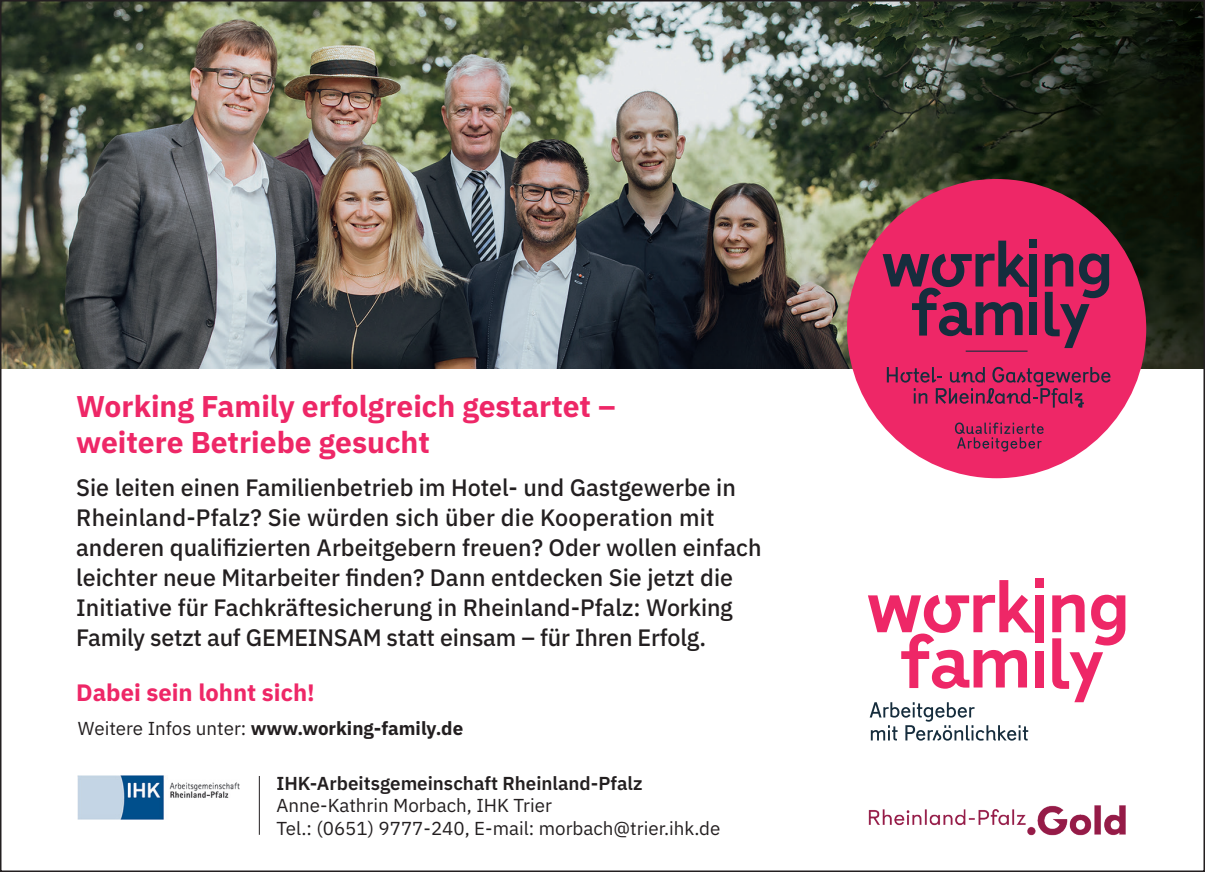
<style>
.page{position:relative;width:1205px;height:872px;background:#fff}
.page>*{position:absolute;margin:0;border:0;box-sizing:border-box;transform-origin:0 0}
.t1{font:700 30px/36px "IBM Plex Sans";color:#ee2767}
.t2{font:500 23.75px/30px "IBM Plex Sans";color:#231f20}
.t3{font:700 23.75px "IBM Plex Sans";color:#ee2767}
.t4{font:18.75px/22.5px "IBM Plex Sans";color:#231f20}
.t5{font:700 18.75px "IBM Plex Sans";color:#231f20}
.t6{font:600 18.75px "IBM Plex Sans";color:#231f20}
.s1{font-weight:400}
</style>
<div class="page">
<img style="left:3px;top:3px;width:1199px;height:366px">
<img style="left:78px;top:776px;width:161px;height:43px">
<hr style="left:259px;top:776px;width:1px;height:58px;background:#231f20">
<img style="left:869px;top:805px;width:257px;height:30px">
<svg style="left:869px;top:702px;width:159px;height:38px"></svg>
<div style="left:1035px;top:578px;width:9px;height:10px;background:#ee2767"></div>
<div style="left:1035px;top:595px;width:9px;height:48px;background:#ee2767"></div>
<div style="left:1035px;top:650px;width:9px;height:37px;background:#ee2767"></div>
<svg style="left:868px;top:580px;width:167px;height:108px"></svg>
<svg style="left:1052px;top:594px;width:73px;height:108px"></svg>
<div style="left:847px;top:179px;width:299px;height:299px;background:#ee2767;border-radius:50%"></div>
<hr style="left:965px;top:350px;width:62px;height:2px;background:#162d3d">
<div style="left:1029px;top:239px;width:8px;height:9px;background:#162d3d"></div>
<div style="left:1029px;top:254px;width:8px;height:42px;background:#162d3d"></div>
<div style="left:1029px;top:303px;width:8px;height:32px;background:#162d3d"></div>
<svg style="left:882px;top:241px;width:147px;height:95px"></svg>
<svg style="left:1045px;top:253px;width:64px;height:95px"></svg>
<svg style="left:887px;top:367px;width:223px;height:40px"></svg>
<svg style="left:955px;top:422px;width:88px;height:29px"></svg>
<p class="t1" style="left:76px;top:386px;width:541px">Working Family erfolgreich gestartet – weitere Betriebe gesucht</p>
<p class="t2" style="left:76px;top:471px;width:687px">Sie leiten einen Familienbetrieb im Hotel- und Gastgewerbe in Rheinland-Pfalz? Sie würden sich über die Kooperation mit anderen qualifizierten Arbeitgebern freuen? Oder wollen einfach leichter neue Mitarbeiter finden? Dann entdecken Sie jetzt die Initiative für Fachkräftesicherung in Rheinland-Pfalz: Working Family setzt auf GEMEINSAM statt einsam – für Ihren Erfolg.</p>
<p class="t3" style="left:76px;top:673px;width:240px">Dabei sein lohnt sich!</p>
<p class="t5" style="left:78px;top:713px;width:387px"><span class="s1">Weitere Infos unter:</span> www.working-family.de</p>
<p class="t6" style="left:276px;top:768px;width:368px">IHK-Arbeitsgemeinschaft Rheinland-Pfalz</p>
<p class="t4" style="left:276px;top:792px;width:445px">Anne-Kathrin Morbach, IHK Trier<br>Tel.: (0651) 9777-240, E-mail: morbach@trier.ihk.de</p>
</div>
